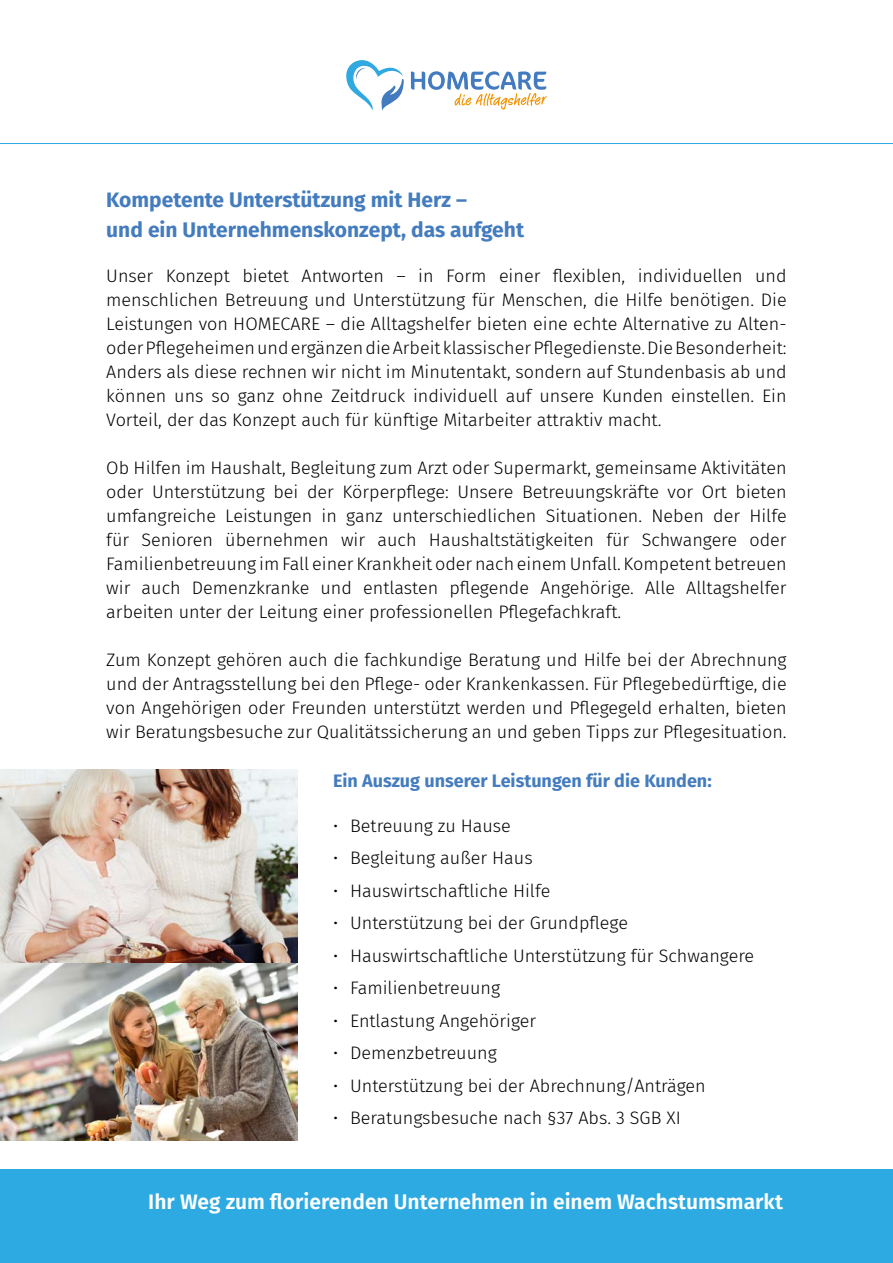
<style>
.page{position:relative;width:893px;height:1263px;background:#fff}
.page>*{position:absolute;margin:0;border:0;box-sizing:border-box;transform-origin:0 0}
.t1{font:700 21px/30px "Fira Sans";color:#447cbe}
.t2{font:600 21px "Fira Sans";color:#fff}
.t3{font:300 18px/24px "Fira Sans";color:#000;text-align:justify}
.t4{font:700 18px "Fira Sans";color:#447cbe}
</style>
<div class="page">
<img style="left:0;top:770px;width:298px;height:371px">
<svg style="left:346px;top:60px;width:58px;height:51px"></svg>
<svg style="left:411px;top:71px;width:136px;height:39px"></svg>
<div style="left:0;top:1169px;width:893px;height:94px;background:#2daae2"></div>
<hr style="left:0;top:143px;width:893px;height:1px;background:#2daae2">
<p class="t1" style="left:106px;top:183px;width:419px">Kompetente Unterstützung mit Herz –<br>und ein Unternehmenskonzept, das aufgeht</p>
<p class="t3" style="left:106px;top:263px;width:682px">Unser Konzept bietet Antworten – in Form einer flexiblen, individuellen und menschlichen Betreuung und Unterstützung für Menschen, die Hilfe benötigen. Die Leistungen von HOMECARE – die Alltagshelfer bieten eine echte Alternative zu Alten&shy;oder Pflegeheimen und ergänzen die Arbeit klassischer Pflegedienste. Die Besonderheit:<br>Anders als diese rechnen wir nicht im Minutentakt, sondern auf Stundenbasis ab und können uns so ganz ohne Zeitdruck individuell auf unsere Kunden einstellen. Ein Vorteil, der das Konzept auch für künftige Mitarbeiter attraktiv macht.</p>
<p class="t3" style="left:106px;top:455px;width:682px">Ob Hilfen im Haushalt, Begleitung zum Arzt oder Supermarkt, gemeinsame Aktivitäten oder Unterstützung bei der Körperpflege: Unsere Betreuungskräfte vor Ort bieten umfangreiche Leistungen in ganz unterschiedlichen Situationen. Neben der Hilfe für Senioren übernehmen wir auch Haushaltstätigkeiten für Schwangere oder Familienbetreuung im Fall einer Krankheit oder nach einem Unfall. Kompetent betreuen wir auch Demenzkranke und entlasten pflegende Angehörige. Alle Alltagshelfer arbeiten unter der Leitung einer professionellen Pflegefachkraft.</p>
<p class="t3" style="left:106px;top:647px;width:682px">Zum Konzept gehören auch die fachkundige Beratung und Hilfe bei der Abrechnung und der Antragsstellung bei den Pflege- oder Krankenkassen. Für Pflegebedürftige, die von Angehörigen oder Freunden unterstützt werden und Pflegegeld erhalten, bieten wir Beratungsbesuche zur Qualitätssicherung an und geben Tipps zur Pflegesituation.</p>
<p class="t4" style="left:333px;top:765px;width:380px">Ein Auszug unserer Leistungen für die Kunden:</p>
<p class="t3" style="left:333px;top:813px;width:179px">• Betreuung zu Hause</p>
<p class="t3" style="left:333px;top:846px;width:201px">• Begleitung außer Haus</p>
<p class="t3" style="left:333px;top:878px;width:219px">• Hauswirtschaftliche Hilfe</p>
<p class="t3" style="left:333px;top:911px;width:296px">• Unterstützung bei der Grundpflege</p>
<p class="t3" style="left:333px;top:943px;width:423px">• Hauswirtschaftliche Unterstützung für Schwangere</p>
<p class="t3" style="left:333px;top:976px;width:169px">• Familienbetreuung</p>
<p class="t3" style="left:333px;top:1008px;width:205px">• Entlastung Angehöriger</p>
<p class="t3" style="left:333px;top:1041px;width:165px">• Demenzbetreuung</p>
<p class="t3" style="left:333px;top:1073px;width:374px">• Unterstützung bei der Abrechnung/Anträgen</p>
<p class="t3" style="left:333px;top:1106px;width:349px">• Beratungsbesuche nach §37 Abs. 3 SGB XI</p>
<p class="t2" style="left:148px;top:1184px;width:636px">Ihr Weg zum florierenden Unternehmen in einem Wachstumsmarkt</p>
</div>
